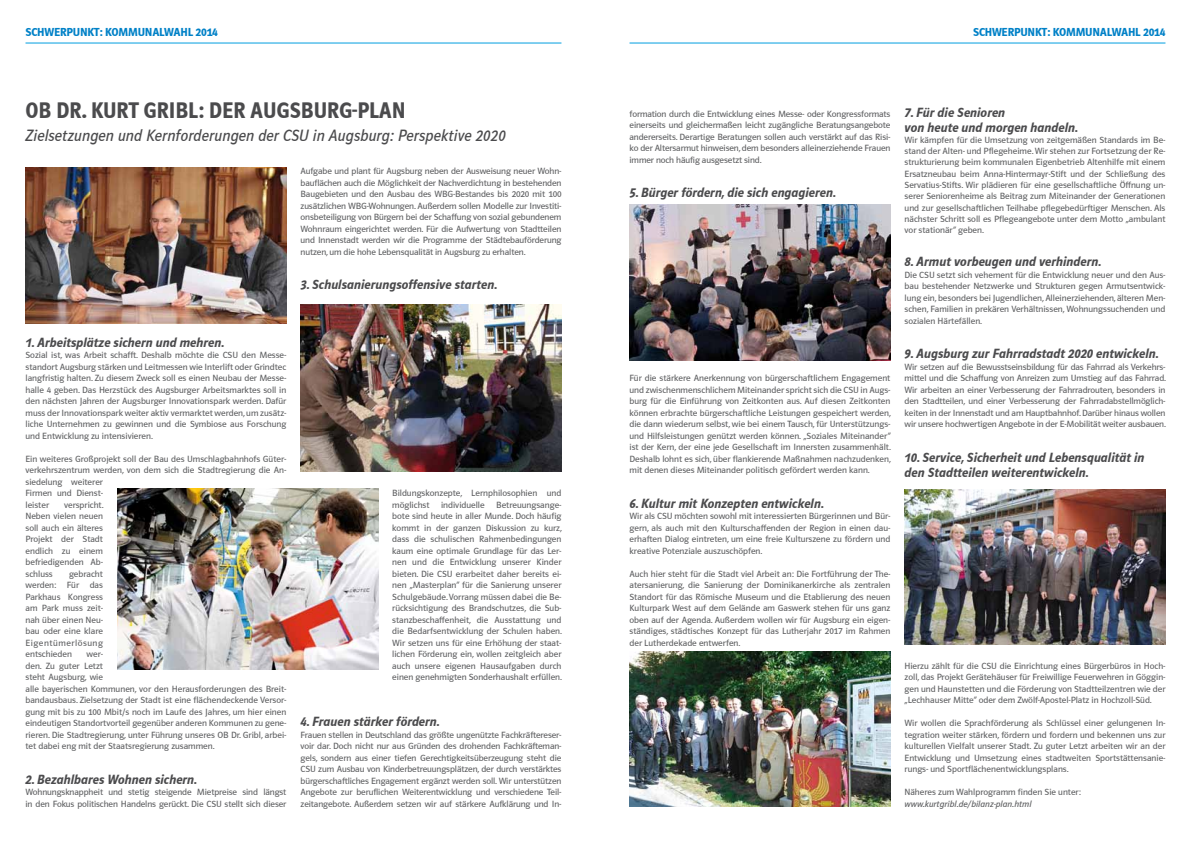
<style>
.page{position:relative;width:1191px;height:842px;background:#fff}
.page>*{position:absolute;margin:0;border:0;box-sizing:border-box;transform-origin:0 0}
.t1{font:700 23.3px "CSU Schrift 2000";color:#4b4b4d;scale:.93 1}
.t2{font:italic 17px "CSU Schrift 2000";letter-spacing:.01em;color:#4b4b4d;scale:.93 1}
.t3{font:italic 700 13.8px/15px "CSU Schrift 2000";letter-spacing:.01em;color:#4b4b4d;scale:.93 1}
.t4{font:700 12px "CSU Schrift 2000";letter-spacing:-.01em;color:#0081c7}
.t5{font:9.3px/11.5px "CSU Schrift 2000";color:#606163;text-align:justify}
.t6{font:italic 9.3px "CSU Schrift 2000";color:#606163}
</style>
<div class="page">
<hr style="left:26px;top:43px;width:535px;height:1px;background:#009ee0">
<img style="left:26px;top:168px;width:260px;height:156px">
<img style="left:117px;top:489px;width:261px;height:180px">
<img style="left:300px;top:304px;width:261px;height:167px">
<hr style="left:629px;top:43px;width:536px;height:1px;background:#009ee0">
<img style="left:629px;top:205px;width:261px;height:156px">
<img style="left:629px;top:652px;width:261px;height:154px">
<img style="left:904px;top:489px;width:261px;height:156px">
<p class="t4" style="left:26px;top:26px;width:194px">SCHWERPUNKT: KOMMUNALWAHL 2014</p>
<h1 class="t1" style="left:26px;top:98px;width:410px">OB DR. KURT GRIBL: DER AUGSBURG-PLAN</h1>
<h2 class="t2" style="left:26px;top:127px;width:518px">Zielsetzungen und Kernforderungen der CSU in Augsburg: Perspektive 2020</h2>
<p class="t5" style="left:300px;top:165px;width:262px">Aufgabe und plant für Augsburg neben der Ausweisung neuer Wohn&shy;bauflächen auch die Möglichkeit der Nachverdichtung in bestehenden Baugebieten und den Ausbau des WBG-Bestandes bis 2020 mit 100 zusätzlichen WBG-Wohnungen. Außerdem sollen Modelle zur Investiti&shy;onsbeteiligung von Bürgern bei der Schaffung von sozial gebundenem Wohnraum eingerichtet werden. Für die Aufwertung von Stadtteilen und Innenstadt werden wir die Programme der Städtebauförderung nutzen, um die hohe Lebensqualität in Augsburg zu erhalten.</p>
<h3 class="t3" style="left:300px;top:277px;width:213px">3. Schulsanierungsoffensive starten.</h3>
<h3 class="t3" style="left:26px;top:335px;width:215px">1. Arbeitsplätze sichern und mehren.</h3>
<p class="t5" style="left:26px;top:349px;width:262px">Sozial ist, was Arbeit schafft. Deshalb möchte die CSU den Messe&shy;standort Augsburg stärken und Leitmessen wie Interlift oder Grindtec langfristig halten. Zu diesem Zweck soll es einen Neubau der Messe&shy;halle 4 geben. Das Herzstück des Augsburger Arbeitsmarktes soll in den nächsten Jahren der Augsburger Innovationspark werden. Dafür muss der Innovationspark weiter aktiv vermarktet werden, um zusätz&shy;liche Unternehmen zu gewinnen und die Symbiose aus Forschung und Entwicklung zu intensivieren.</p>
<p class="t5" style="left:26px;top:453px;width:262px;text-align:left">Ein weiteres Großprojekt soll der Bau des Umschlagbahnhofs Güter&shy;verkehrszentrum werden, von dem sich die Stadtregierung die An&shy;siedelung weiterer<br>Firmen und Dienst-<br>leister</p>
<p class="t5" style="left:26px;top:499px;width:80px;text-indent:39px">verspricht.<br>Neben vielen neuen soll auch ein älteres Projekt der Stadt endlich zu einem befriedigenden Ab&shy;schluss</p>
<p class="t5" style="left:26px;top:568px;width:79px;text-indent:44px">gebracht werden: Für das Parkhaus Kongress am Park muss zeit&shy;nah über einen Neu&shy;bau oder eine klare Eigentümerlösung entschieden</p>
<p class="t5" style="left:26px;top:648px;width:262px;text-align:left;text-indent:61px">wer-<br>den. Zu guter Letzt<br>steht Augsburg, wie<br>alle bayerischen Kommunen, vor den Herausforderungen des Breit&shy;bandausbaus. Zielsetzung der Stadt ist eine flächendeckende Versor&shy;gung mit bis zu 100 Mbit/s noch im Laufe des Jahres, um hier einen eindeutigen Standortvorteil gegenüber anderen Kommunen zu gene&shy;rieren. Die Stadtregierung, unter Führung unseres OB Dr. Gribl, arbei&shy;tet dabei eng mit der Staatsregierung zusammen.</p>
<h3 class="t3" style="left:26px;top:772px;width:186px">2. Bezahlbares Wohnen sichern.</h3>
<p class="t5" style="left:26px;top:786px;width:262px">Wohnungsknappheit und stetig steigende Mietpreise sind längst in den Fokus politischen Handelns gerückt. Die CSU stellt sich dieser</p>
<p class="t5" style="left:392px;top:487px;width:171px">Bildungskonzepte, Lernphilosophien und möglichst individuelle Betreuungsange&shy;bote sind heute in aller Munde. Doch häufig kommt in der ganzen Diskussion zu kurz, dass die schulischen Rahmenbedingungen kaum eine optimale Grundlage für das Ler&shy;nen und die Entwicklung unserer Kinder bieten. Die CSU erarbeitet daher bereits ei&shy;nen „Masterplan“ für die Sanierung unserer Schulgebäude. Vorrang müssen dabei die Be&shy;rücksichtigung des Brandschutzes, die Sub&shy;stanzbeschaffenheit, die Ausstattung und die Bedarfsentwicklung der Schulen haben.<br>Wir setzen uns für eine Erhöhung der staat&shy;lichen Förderung ein, wollen zeitgleich aber auch unsere eigenen Hausaufgaben durch einen genehmigten Sonderhaushalt erfüllen.</p>
<h3 class="t3" style="left:300px;top:714px;width:151px">4. Frauen stärker fördern.</h3>
<p class="t5" style="left:300px;top:729px;width:262px">Frauen stellen in Deutschland das größte ungenützte Fachkräftereser&shy;voir dar. Doch nicht nur aus Gründen des drohenden Fachkräfteman&shy;gels, sondern aus einer tiefen Gerechtigkeitsüberzeugung steht die CSU zum Ausbau von Kinderbetreuungsplätzen, der durch verstärktes bürgerschaftliches Engagement ergänzt werden soll. Wir unterstützen Angebote zur beruflichen Weiterentwicklung und verschiedene Teil&shy;zeitangebote. Außerdem setzen wir auf stärkere Aufklärung und In-</p>
<p class="t4" style="left:973px;top:26px;width:194px">SCHWERPUNKT: KOMMUNALWAHL 2014</p>
<p class="t5" style="left:629px;top:108px;width:262px">formation durch die Entwicklung eines Messe- oder Kongressformats einerseits und gleichermaßen leicht zugängliche Beratungsangebote andererseits. Derartige Beratungen sollen auch verstärkt auf das Risi&shy;ko der Altersarmut hinweisen, dem besonders alleinerziehende Frauen immer noch häufig ausgesetzt sind.</p>
<h3 class="t3" style="left:629px;top:185px;width:223px">5. Bürger fördern, die sich engagieren.</h3>
<p class="t5" style="left:629px;top:372px;width:263px">Für die stärkere Anerkennung von bürgerschaftlichem Engagement und zwischenmenschlichem Miteinander spricht sich die CSU in Augs&shy;burg für die Einführung von Zeitkonten aus. Auf diesen Zeitkonten können erbrachte bürgerschaftliche Leistungen gespeichert werden, die dann wiederum selbst, wie bei einem Tausch, für Unterstützungs&shy;und Hilfsleistungen genützt werden können. „Soziales Miteinander“ ist der Kern, der eine jede Gesellschaft im Innersten zusammenhält.<br>Deshalb lohnt es sich, über flankierende Maßnahmen nachzudenken, mit denen dieses Miteinander politisch gefördert werden kann.</p>
<h3 class="t3" style="left:629px;top:496px;width:210px">6. Kultur mit Konzepten entwickeln.</h3>
<p class="t5" style="left:629px;top:510px;width:262px">Wir als CSU möchten sowohl mit interessierten Bürgerinnen und Bür&shy;gern, als auch mit den Kulturschaffenden der Region in einen dau&shy;erhaften Dialog eintreten, um eine freie Kulturszene zu fördern und kreative Potenziale auszuschöpfen.</p>
<p class="t5" style="left:629px;top:568px;width:262px">Auch hier steht für die Stadt viel Arbeit an: Die Fortführung der The&shy;atersanierung, die Sanierung der Dominikanerkirche als zentralen Standort für das Römische Museum und die Etablierung des neuen Kulturpark West auf dem Gelände am Gaswerk stehen für uns ganz oben auf der Agenda. Außerdem wollen wir für Augsburg ein eigen&shy;ständiges, städtisches Konzept für das Lutherjahr 2017 im Rahmen der Lutherdekade entwerfen.</p>
<h3 class="t3" style="left:904px;top:105px;width:188px">7. Für die Senioren<br>von heute und morgen handeln.</h3>
<p class="t5" style="left:904px;top:134px;width:262px">Wir kämpfen für die Umsetzung von zeitgemäßen Standards im Be&shy;stand der Alten- und Pflegeheime. Wir stehen zur Fortsetzung der Re&shy;strukturierung beim kommunalen Eigenbetrieb Altenhilfe mit einem Ersatzneubau beim Anna-Hintermayr-Stift und der Schließung des Servatius-Stifts. Wir plädieren für eine gesellschaftliche Öffnung un&shy;serer Seniorenheime als Beitrag zum Miteinander der Generationen und zur gesellschaftlichen Teilhabe pflegebedürftiger Menschen. Als nächster Schritt soll es Pflegeangebote unter dem Motto „ambulant vor stationär“ geben.</p>
<h3 class="t3" style="left:904px;top:254px;width:213px">8. Armut vorbeugen und verhindern.</h3>
<p class="t5" style="left:904px;top:269px;width:262px">Die CSU setzt sich vehement für die Entwicklung neuer und den Aus&shy;bau bestehender Netzwerke und Strukturen gegen Armutsentwick&shy;lung ein, besonders bei Jugendlichen, Alleinerziehenden, älteren Men&shy;schen, Familien in prekären Verhältnissen, Wohnungssuchenden und sozialen Härtefällen.</p>
<h3 class="t3" style="left:904px;top:346px;width:274px">9. Augsburg zur Fahrradstadt 2020 entwickeln.</h3>
<p class="t5" style="left:904px;top:361px;width:263px">Wir setzen auf die Bewusstseinsbildung für das Fahrrad als Verkehrs&shy;mittel und die Schaffung von Anreizen zum Umstieg auf das Fahrrad.<br>Wir arbeiten an einer Verbesserung der Fahrradrouten, besonders in den Stadtteilen, und einer Verbesserung der Fahrradabstellmöglich&shy;keiten in der Innenstadt und am Hauptbahnhof. Darüber hinaus wollen wir unsere hochwertigen Angebote in der E-Mobilität weiter ausbauen.</p>
<h3 class="t3" style="left:904px;top:450px;width:259px">10. Service, Sicherheit und Lebensqualität in den Stadtteilen weiterentwickeln.</h3>
<p class="t5" style="left:904px;top:660px;width:262px">Hierzu zählt für die CSU die Einrichtung eines Bürgerbüros in Hoch&shy;zoll, das Projekt Gerätehäuser für Freiwillige Feuerwehren in Göggin&shy;gen und Haunstetten und die Förderung von Stadtteilzentren wie der „Lechhauser Mitte“ oder dem Zwölf-Apostel-Platz in Hochzoll-Süd.</p>
<p class="t5" style="left:904px;top:717px;width:262px">Wir wollen die Sprachförderung als Schlüssel einer gelungenen In&shy;tegration weiter stärken, fördern und fordern und bekennen uns zur kulturellen Vielfalt unserer Stadt. Zu guter Letzt arbeiten wir an der Entwicklung und Umsetzung eines stadtweiten Sportstättensanie&shy;rungs- und Sportflächenentwicklungsplans.</p>
<p class="t5" style="left:904px;top:786px;width:178px">Näheres zum Wahlprogramm finden Sie unter:</p>
<p class="t6" style="left:904px;top:799px;width:128px">www.kurtgribl.de/bilanz-plan.html</p>
</div>
